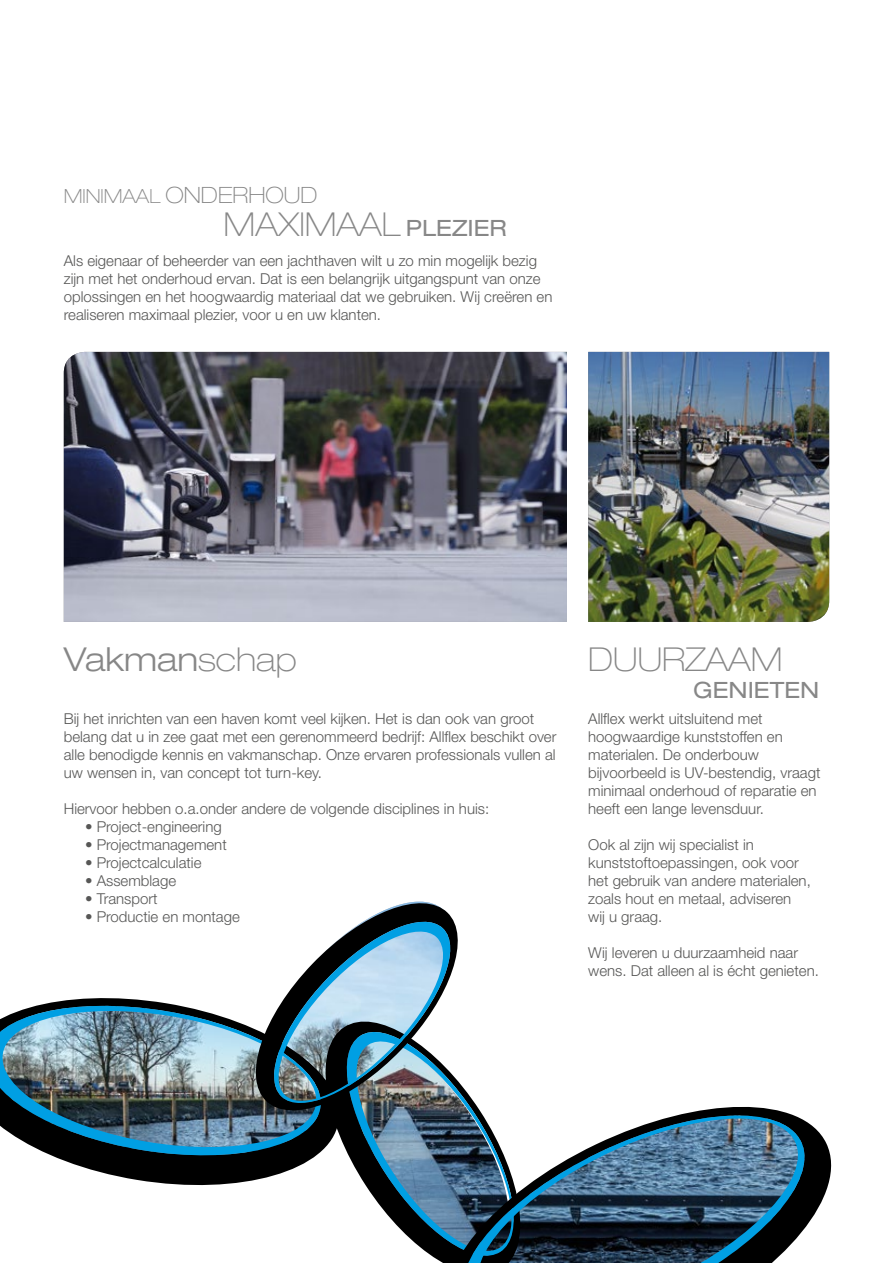
<style>
.page{position:relative;width:893px;height:1263px;background:#fff}
.page>*{position:absolute;margin:0;border:0;box-sizing:border-box;transform-origin:0 0}
.t1{font:100 expanded 33px "Helvetica Neue";color:#878787}
.t2{font:300 expanded 33px "Helvetica Neue";color:#878787}
.t3{font:100 expanded 22.5px "Helvetica Neue";color:#878787}
.t4{font:expanded 22.5px "Helvetica Neue";color:#878787}
.t5{font:300 15px/18px "Helvetica Neue";color:#575756}
.s1{font-size:19.5px}
.s2{font-weight:400;font-size:22.5px}
.s3{font-weight:100}
</style>
<div class="page">
<svg style="left:76px;top:1165px;width:225px;height:21px;fill:#000"></svg>
<img style="left:0;top:998px;width:313px;height:167px">
<svg style="left:313px;top:1125px;width:22px;height:33px"></svg>
<svg style="left:335px;top:1125px;width:92px;height:128px"></svg>
<svg style="left:427px;top:1099px;width:405px;height:164px"></svg>
<svg style="left:447px;top:1103px;width:373px;height:160px"></svg>
<svg style="left:242px;top:901px;width:230px;height:224px"></svg>
<img style="left:262px;top:910px;width:200px;height:205px">
<img style="left:64px;top:352px;width:503px;height:270px">
<img style="left:588px;top:352px;width:241px;height:270px">
<h2 class="t3" style="left:64px;top:181px;width:255px"><span class="s1">MINIMAAL</span> ONDERHOUD</h2>
<h1 class="t1" style="left:224px;top:204px;width:285px">MAXIMAAL <span class="s2">PLEZIER</span></h1>
<p class="t5" style="left:64px;top:251px;width:490px">Als eigenaar of beheerder van een jachthaven wilt u zo min mogelijk bezig zijn met het onderhoud ervan. Dat is een belangrijk uitgangspunt van onze oplossingen en het hoogwaardig materiaal dat we gebruiken. Wij creëren en realiseren maximaal plezier, voor u en uw klanten.</p>
<h1 class="t2" style="left:64px;top:639px;width:234px">Vakman<span class="s3">schap</span></h1>
<p class="t5" style="left:64px;top:709px;width:494px">Bij het inrichten van een haven komt veel kijken. Het is dan ook van groot belang dat u in zee gaat met een gerenommeerd bedrijf: Allflex beschikt over alle benodigde kennis en vakmanschap. Onze ervaren professionals vullen al uw wensen in, van concept tot turn-key.</p>
<p class="t5" style="left:64px;top:799px;width:427px">Hiervoor hebben o.a.onder andere de volgende disciplines in huis:</p>
<p class="t5" style="left:85px;top:817px;width:138px">• Project-engineering</p>
<p class="t5" style="left:85px;top:835px;width:143px">• Projectmanagement</p>
<p class="t5" style="left:85px;top:853px;width:118px">• Projectcalculatie</p>
<p class="t5" style="left:85px;top:871px;width:93px">• Assemblage</p>
<p class="t5" style="left:85px;top:889px;width:74px">• Transport</p>
<p class="t5" style="left:85px;top:907px;width:156px">• Productie en montage</p>
<h1 class="t1" style="left:588px;top:640px;width:196px">DUURZAAM</h1>
<h2 class="t4" style="left:693px;top:676px;width:128px">GENIETEN</h2>
<p class="t5" style="left:588px;top:709px;width:234px">Allflex werkt uitsluitend met hoogwaardige kunststoffen en materialen. De onderbouw bijvoorbeeld is UV-bestendig, vraagt minimaal onderhoud of reparatie en heeft een lange levensduur.</p>
<p class="t5" style="left:588px;top:835px;width:224px">Ook al zijn wij specialist in kunststoftoepassingen, ook voor het gebruik van andere materialen, zoals hout en metaal, adviseren wij u graag.</p>
<p class="t5" style="left:588px;top:943px;width:232px">Wij leveren u duurzaamheid naar wens. Dat alleen al is écht genieten.</p>
</div>
